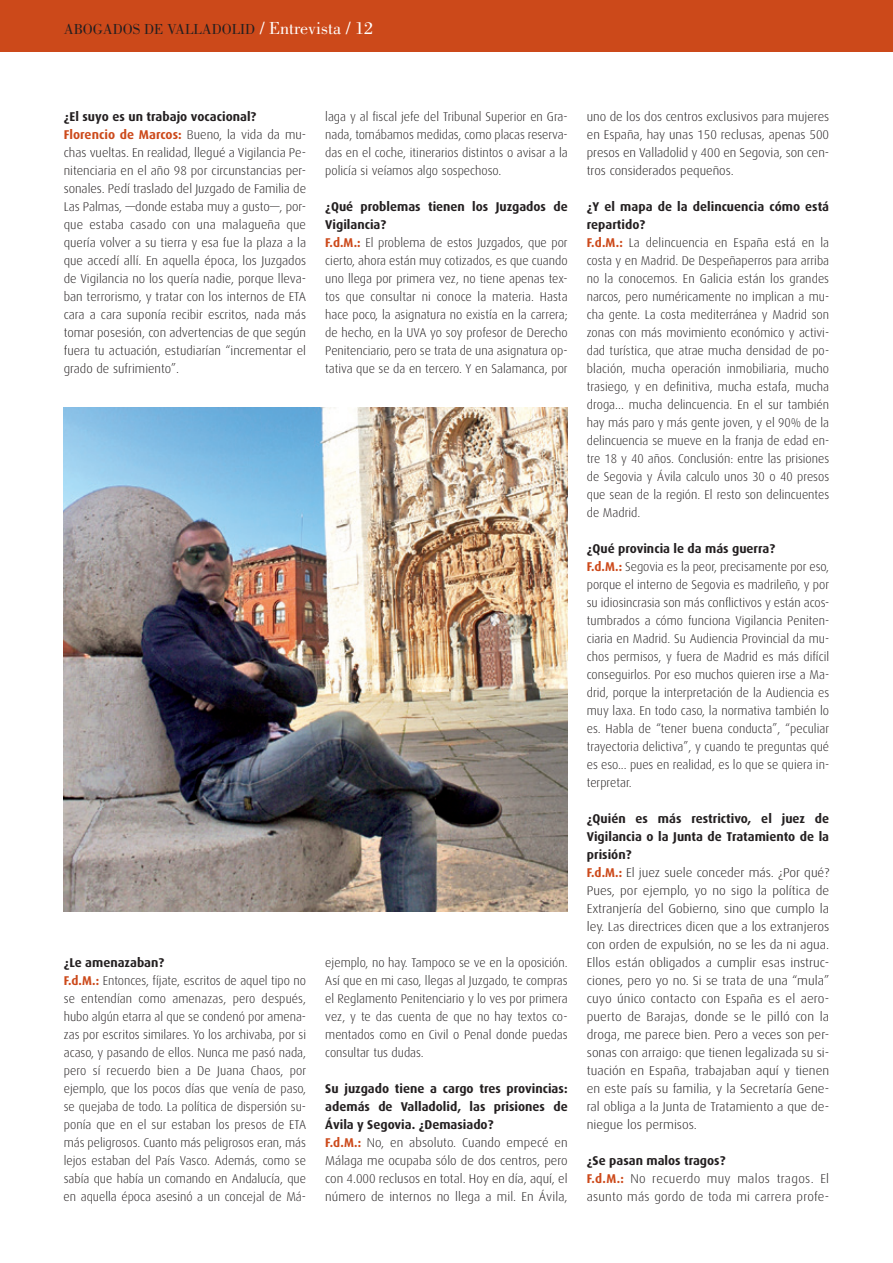
<style>
.page{position:relative;width:893px;height:1263px;background:#fff}
.page>*{position:absolute;margin:0;border:0;box-sizing:border-box;transform-origin:0 0}
.t1{font:15px "Bodoni Std";color:#231f20}
.t2{font:300 12.75px/18px "Dax";color:#231f20}
.t3{font:300 12.75px/18px "Dax";color:#231f20;scale:1.04 1}
.s1{font-size:18px;color:#fff}
.s2{font-weight:700}
.s3{font-weight:700;color:#cc491a}
</style>
<div class="page">
<div style="left:0;top:0;width:893px;height:51px;background:#cc491a"></div>
<img style="left:64px;top:408px;width:504px;height:503px">
<p class="t1" style="left:64px;top:21px;width:311px">ABOGADOS DE VALLADOLID <span class="s1">/ Entrevista / 12</span></p>
<p class="t2" style="left:64px;top:108px;width:244px"><span class="s2">¿El suyo es un trabajo vocacional?<br></span><span class="s3">Florencio de Marcos:</span> Bueno, la vida da mu&shy;chas vueltas. En realidad, llegué a Vigilancia Pe&shy;nitenciaria en el año 98 por circunstancias per&shy;sonales. Pedí traslado del Juzgado de Familia de Las Palmas, —donde estaba muy a gusto—, por&shy;que estaba casado con una malagueña que quería volver a su tierra y esa fue la plaza a la que accedí allí. En aquella época, los Juzgados de Vigilancia no los quería nadie, porque lleva&shy;ban terrorismo, y tratar con los internos de ETA cara a cara suponía recibir escritos, nada más tomar posesión, con advertencias de que según fuera tu actuación, estudiarían “incrementar el grado de sufrimiento”.</p>
<p class="t2" style="left:325px;top:108px;width:244px;text-align:justify">laga y al fiscal jefe del Tribunal Superior en Gra&shy;nada, tomábamos medidas, como placas reserva&shy;das en el coche, itinerarios distintos o avisar a la policía si veíamos algo sospechoso.</p>
<p class="t2" style="left:325px;top:198px;width:244px"><span class="s2">¿Qué problemas tienen los Juzgados de Vigilancia?<br></span><span class="s3">F.d.M.:</span> El problema de estos Juzgados, que por cierto, ahora están muy cotizados, es que cuando uno llega por primera vez, no tiene apenas tex&shy;tos que consultar ni conoce la materia. Hasta hace poco, la asignatura no existía en la carrera; de hecho, en la UVA yo soy profesor de Derecho Penitenciario, pero se trata de una asignatura op&shy;tativa que se da en tercero. Y en Salamanca, por</p>
<p class="t2" style="left:64px;top:954px;width:244px"><span class="s2">¿Le amenazaban?<br></span><span class="s3">F.d.M.:</span> Entonces, fíjate, escritos de aquel tipo no se entendían como amenazas, pero después, hubo algún etarra al que se condenó por amena&shy;zas por escritos similares. Yo los archivaba, por si acaso, y pasando de ellos. Nunca me pasó nada, pero sí recuerdo bien a De Juana Chaos, por ejemplo, que los pocos días que venía de paso, se quejaba de todo. La política de dispersión su&shy;ponía que en el sur estaban los presos de ETA más peligrosos. Cuanto más peligrosos eran, más lejos estaban del País Vasco. Además, como se sabía que había un comando en Andalucía, que en aquella época asesinó a un concejal de Má-</p>
<p class="t2" style="left:325px;top:954px;width:244px;text-align:justify">ejemplo, no hay. Tampoco se ve en la oposición.<br>Así que en mi caso, llegas al Juzgado, te compras el Reglamento Penitenciario y lo ves por primera vez, y te das cuenta de que no hay textos co&shy;mentados como en Civil o Penal donde puedas consultar tus dudas.</p>
<p class="t2" style="left:325px;top:1080px;width:244px"><span class="s2">Su juzgado tiene a cargo tres provincias: además de Valladolid, las prisiones de Ávila y Segovia. ¿Demasiado?<br></span><span class="s3">F.d.M.:</span> No, en absoluto. Cuando empecé en Málaga me ocupaba sólo de dos centros, pero con 4.000 reclusos en total. Hoy en día, aquí, el número de internos no llega a mil. En Ávila,</p>
<p class="t2" style="left:587px;top:108px;width:244px;text-align:justify">uno de los dos centros exclusivos para mujeres en España, hay unas 150 reclusas, apenas 500 presos en Valladolid y 400 en Segovia, son cen&shy;tros considerados pequeños.</p>
<p class="t2" style="left:587px;top:198px;width:244px"><span class="s2">¿Y el mapa de la delincuencia cómo está repartido?<br></span><span class="s3">F.d.M.:</span> La delincuencia en España está en la costa y en Madrid. De Despeñaperros para arriba no la conocemos. En Galicia están los grandes narcos, pero numéricamente no implican a mu&shy;cha gente. La costa mediterránea y Madrid son zonas con más movimiento económico y activi&shy;dad turística, que atrae mucha densidad de po&shy;blación, mucha operación inmobiliaria, mucho trasiego, y en definitiva, mucha estafa, mucha droga... mucha delincuencia. En el sur también hay más paro y más gente joven, y el 90% de la delincuencia se mueve en la franja de edad en&shy;tre 18 y 40 años. Conclusión: entre las prisiones de Segovia y Ávila calculo unos 30 o 40 presos que sean de la región. El resto son delincuentes de Madrid.</p>
<p class="t2" style="left:587px;top:540px;width:244px"><span class="s2">¿Qué provincia le da más guerra?<br></span><span class="s3">F.d.M.:</span> Segovia es la peor, precisamente por eso, porque el interno de Segovia es madrileño, y por su idiosincrasia son más conflictivos y están acos&shy;tumbrados a cómo funciona Vigilancia Peniten&shy;ciaria en Madrid. Su Audiencia Provincial da mu&shy;chos permisos, y fuera de Madrid es más difícil conseguirlos. Por eso muchos quieren irse a Ma&shy;drid, porque la interpretación de la Audiencia es muy laxa. En todo caso, la normativa también lo es. Habla de “tener buena conducta”, “peculiar trayectoria delictiva”, y cuando te preguntas qué es eso... pues en realidad, es lo que se quiera in&shy;terpretar.</p>
<p class="t3" style="left:587px;top:810px;width:235px"><span class="s2">¿Quién es más restrictivo, el juez de Vigilancia o la Junta de Tratamiento de la prisión?<br></span><span class="s3">F.d.M.:</span> El juez suele conceder más. ¿Por qué?<br>Pues, por ejemplo, yo no sigo la política de Extranjería del Gobierno, sino que cumplo la ley. Las directrices dicen que a los extranjeros con orden de expulsión, no se les da ni agua.<br>Ellos están obligados a cumplir esas instruc&shy;ciones, pero yo no. Si se trata de una “mula” cuyo único contacto con España es el aero&shy;puerto de Barajas, donde se le pilló con la droga, me parece bien. Pero a veces son per&shy;sonas con arraigo: que tienen legalizada su si&shy;tuación en España, trabajaban aquí y tienen en este país su familia, y la Secretaría Gene&shy;ral obliga a la Junta de Tratamiento a que de&shy;niegue los permisos.</p>
<p class="t2" style="left:587px;top:1152px;width:244px"><span class="s2">¿Se pasan malos tragos?<br></span><span class="s3">F.d.M.:</span> No recuerdo muy malos tragos. El asunto más gordo de toda mi carrera profe-</p>
</div>
